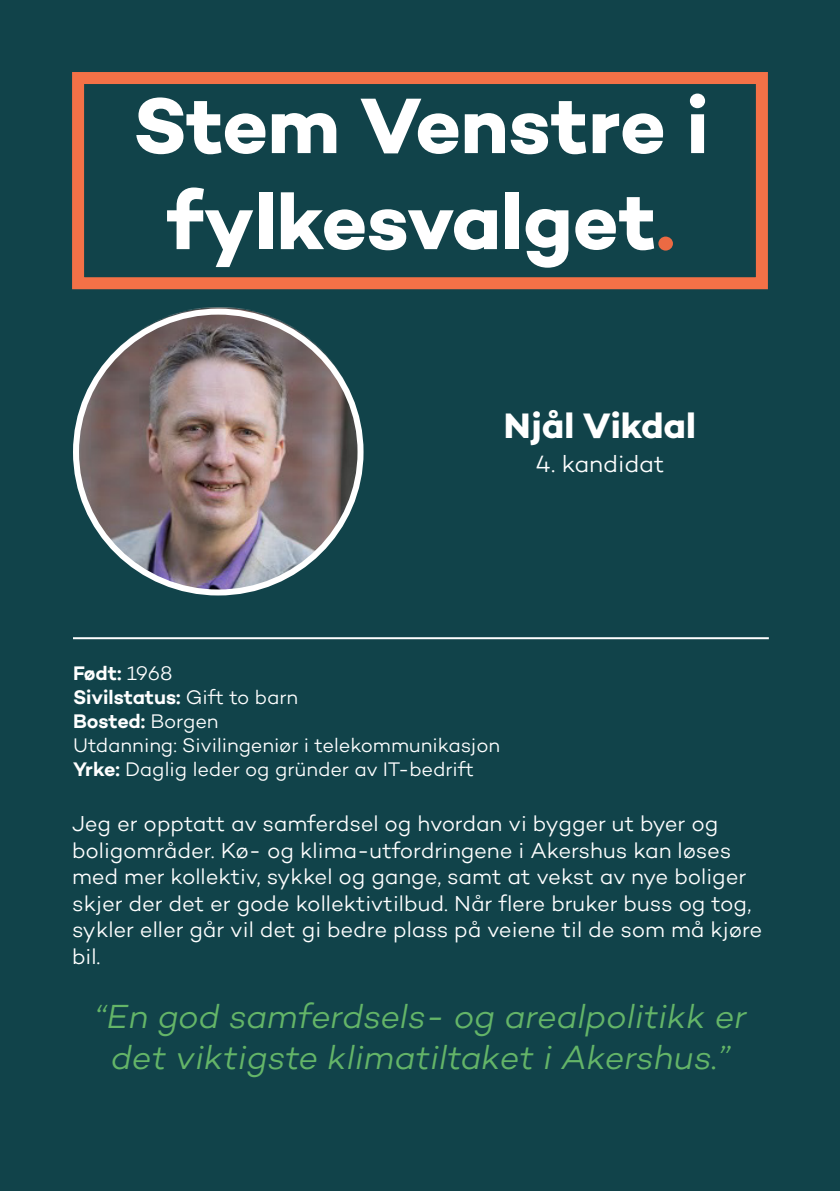
<style>
.page{position:relative;width:840px;height:1191px;background:#fff}
.page>*{position:absolute;margin:0;border:0;box-sizing:border-box;transform-origin:0 0}
.t1{font:700 80px "Campton";letter-spacing:-.005em;color:#fff}
.t2{font:700 36px "Campton";color:#fff}
.t3{font:italic 300 34px/40.8px "Campton";color:#64b568;text-align:center}
.t4{font:300 24px "Campton";color:#fff}
.t5{font:300 22px/26.4px "Campton";letter-spacing:-.005em;color:#fff}
.t6{font:300 20px "Campton";color:#fff}
.t7{font:600 20px "Campton";color:#fff}
.s1{color:#eb6a43}
.s2{font-weight:300}
.s3{font-weight:600}
</style>
<div class="page">
<div style="left:0;top:0;width:839px;height:1191px;background:#11434a"></div>
<img style="left:73px;top:307px;width:291px;height:288px">
<div style="left:73px;top:309px;width:290px;height:286px;border:6px solid #fff;border-radius:50%"></div>
<hr style="left:73px;top:637px;width:695px;height:2px;background:#fff">
<div style="left:72px;top:72px;width:695px;height:217px;border:12px solid #f37147"></div>
<p class="t1" style="left:133px;top:75px;width:576px">Stem Venstre i</p>
<p class="t1" style="left:167px;top:171px;width:509px">fylkesvalget<span class="s1">.</span></p>
<p class="t2" style="left:503px;top:402px;width:193px">Njål Vikdal</p>
<p class="t4" style="left:535px;top:449px;width:130px">4. kandidat</p>
<p class="t7" style="left:73px;top:660px;width:101px">Født: <span class="s2">1968</span></p>
<p class="t7" style="left:73px;top:684px;width:227px">Sivilstatus: <span class="s2">Gift to barn</span></p>
<p class="t7" style="left:73px;top:708px;width:147px">Bosted: <span class="s2">Borgen</span></p>
<p class="t6" style="left:73px;top:732px;width:428px">Utdanning: Sivilingeniør i telekommunikasjon</p>
<p class="t6" style="left:73px;top:756px;width:402px"><span class="s3">Yrke:</span> Daglig leder og gründer av IT-bedrift</p>
<p class="t5" style="left:72px;top:810px;width:691px">Jeg er opptatt av samferdsel og hvordan vi bygger ut byer og boligområder. Kø- og klima-utfordringene i Akershus kan løses med mer kollektiv, sykkel og gange, samt at vekst av nye boliger skjer der det er gode kollektivtilbud. Når flere bruker buss og tog, sykler eller går vil det gi bedre plass på veiene til de som må kjøre bil.</p>
<p class="t3" style="left:95px;top:995px;width:653px">“En god samferdsels- og arealpolitikk er det viktigste klimatiltaket i Akershus.”</p>
</div>
